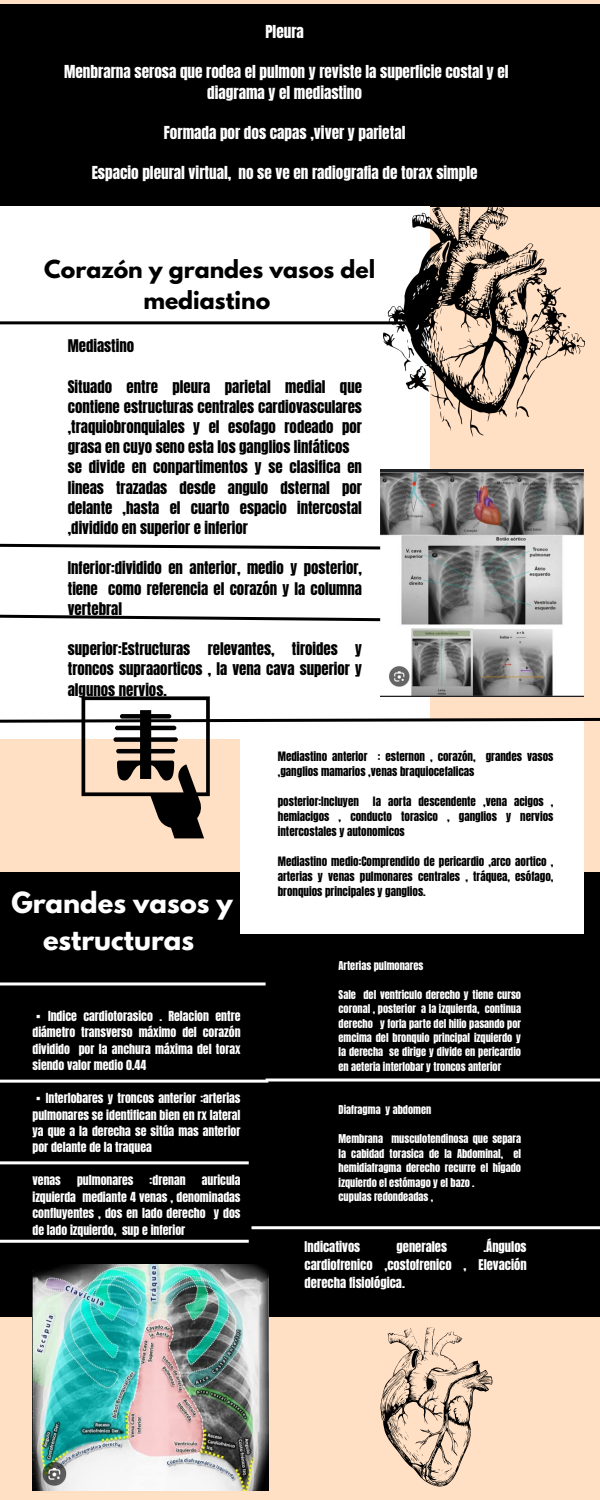
<style>
.page{position:relative;width:600px;height:1500px;background:#ffe0c4}
.page>*{position:absolute;margin:0;border:0;box-sizing:border-box;transform-origin:0 0}
.t1{font:700 25.8px/36.1px "League Spartan";color:#fff;text-align:center}
.t2{font:700 22px/30.8px "League Spartan";color:#000;text-align:center}
.t3{font:15.2px/20.1px "Anton";color:#fff;text-align:center}
.t4{font:14.8px/20.2px "Anton";color:#000;text-align:justify}
.t5{font:12.6px/17.6px "Anton";color:#fff;text-align:justify}
.t6{font:11.8px/16.5px "Anton";color:#fff;text-align:justify}
.t7{font:11px/15px "Anton";color:#000;text-align:justify}
.t8{font:10.4px/14.5px "Anton";color:#fff;text-align:justify}
.s1{font-family:"Noto Sans CJ Ksc"}
</style>
<div class="page">
<div style="left:0;top:4px;width:600px;height:203px;background:#000"></div>
<div style="left:0;top:873px;width:600px;height:444px;background:#000"></div>
<div style="left:0;top:207px;width:430px;height:532px;background:#fff"></div>
<div style="left:241px;top:719px;width:343px;height:215px;background:#fff"></div>
<svg style="left:380px;top:1327px;width:113px;height:160px"></svg>
<img style="left:384px;top:207px;width:200px;height:229px">
<img style="left:33px;top:1265px;width:235px;height:226px">
<img style="left:380px;top:469px;width:203px;height:227px">
<hr style="left:252px;top:1226px;width:348px;height:3px;background:#fff">
<hr style="left:266px;top:1079px;width:334px;height:3px;background:#fff">
<hr style="left:0;top:982px;width:266px;height:3px;background:#fff">
<hr style="left:0;top:1080px;width:268px;height:3px;background:#fff">
<hr style="left:0;top:1161px;width:249px;height:3px;background:#fff">
<hr style="left:0;top:1240px;width:249px;height:3px;background:#fff">
<svg style="left:0;top:541px;width:383px;height:10px"></svg>
<svg style="left:0;top:612px;width:383px;height:11px"></svg>
<svg style="left:0;top:696px;width:600px;height:142px"></svg>
<hr style="left:0;top:321px;width:430px;height:3px;background:#000">
<h3 class="t3" style="left:265px;top:22px;width:40px">Pleura</h3>
<h3 class="t3" style="left:64px;top:62px;width:446px">Menbrarna serosa que rodea el pulmon y reviste la superficie costal y el diagrama y el mediastino</h3>
<h3 class="t3" style="left:164px;top:122px;width:243px">Formada por dos capas ,viver y parietal</h3>
<h3 class="t3" style="left:92px;top:163px;width:387px">Espacio pleural virtual, no se ve en radiografia de torax simple</h3>
<h2 class="t2" style="left:44px;top:257px;width:332px">Corazón y grandes vasos del mediastino</h2>
<p class="t4" style="left:68px;top:336px;width:68px">Mediastino</p>
<h3 class="t4" style="left:68px;top:377px;width:296px;text-align:left">Situado entre pleura parietal medial que contiene estructuras centrales cardiovasculares ,traquiobronquiales y el esofago rodeado por grasa en cuyo seno esta los ganglios linfáticos se divide en conpartimentos y se clasifica en lineas trazadas desde angulo dsternal por delante ,hasta el cuarto espacio intercostal ,dividido en superior e inferior</h3>
<h3 class="t4" style="left:68px;top:558px;width:296px">Inferior:dividido en anterior, medio y posterior, tiene como referencia el corazón y la columna vertebral</h3>
<h3 class="t4" style="left:68px;top:639px;width:296px">superior:Estructuras relevantes, tiroides y troncos supraaorticos , la vena cava superior y algunos nervios.</h3>
<h3 class="t1" style="left:11px;top:888px;width:223px">Grandes vasos y estructuras</h3>
<p class="t6" style="left:33px;top:1008px;width:210px"><span class="s1">▪︎</span> Indice cardiotorasico . Relacion entre diámetro transverso máximo del corazón dividido por la anchura máxima del torax siendo valor medio 0.44</p>
<p class="t6" style="left:33px;top:1090px;width:210px"><span class="s1">▪︎</span> Interlobares y troncos anterior :arterias pulmonares se identifican bien en rx lateral ya que a la derecha se sitúa mas anterior por delante de la traquea</p>
<p class="t6" style="left:33px;top:1172px;width:30px">venas</p>
<p class="t6" style="left:77px;top:1172px;width:58px">pulmonares</p>
<p class="t6" style="left:150px;top:1172px;width:38px">:drenan</p>
<p class="t6" style="left:33px;top:1172px;width:210px;text-indent:169px">auricula izquierda mediante 4 venas , denominadas confluyentes , dos en lado derecho y dos de lado izquierdo, sup e inferior</p>
<p class="t7" style="left:278px;top:749px;width:277px">Mediastino anterior : esternon , corazón, grandes vasos ,ganglios mamarios ,venas braquiocefalicas</p>
<p class="t7" style="left:278px;top:794px;width:83px">posterior:Incluyen</p>
<p class="t7" style="left:278px;top:794px;width:277px;text-indent:95px">la aorta descendente ,vena acigos , hemiacigos , conducto torasico , ganglios y nervios intercostales y autonomicos</p>
<p class="t7" style="left:278px;top:854px;width:277px">Mediastino medio:Comprendido de pericardio ,arco aortico , arterias y venas pulmonares centrales , tráquea, esófago, bronquios principales y ganglios.</p>
<p class="t8" style="left:339px;top:958px;width:86px">Arterias pulmonares</p>
<p class="t8" style="left:339px;top:987px;width:184px">Sale del ventriculo derecho y tiene curso coronal , posterior a la izquierda, continua derecho y forla parte del hilio pasando por emcima del bronquio principal izquierdo y la derecha se dirige y divide en pericardio en aeteria interlobar y troncos anterior</p>
<p class="t8" style="left:339px;top:1103px;width:94px">Diafragma y abdomen</p>
<h1 class="t8" style="left:339px;top:1132px;width:184px">Membrana musculotendinosa que separa la cabidad torasica de la Abdominal, el hemidiafragma derecho recurre el hígado izquierdo el estómago y el bazo .</h1>
<p class="t8" style="left:339px;top:1190px;width:96px">cupulas redondeadas ,</p>
<p class="t5" style="left:305px;top:1239px;width:57px">Indicativos</p>
<p class="t5" style="left:397px;top:1239px;width:52px">generales</p>
<p class="t5" style="left:305px;top:1239px;width:224px;text-indent:179px">.Ángulos cardiofrenico ,costofrenico , Elevación derecha fisiológica.</p>
</div>
